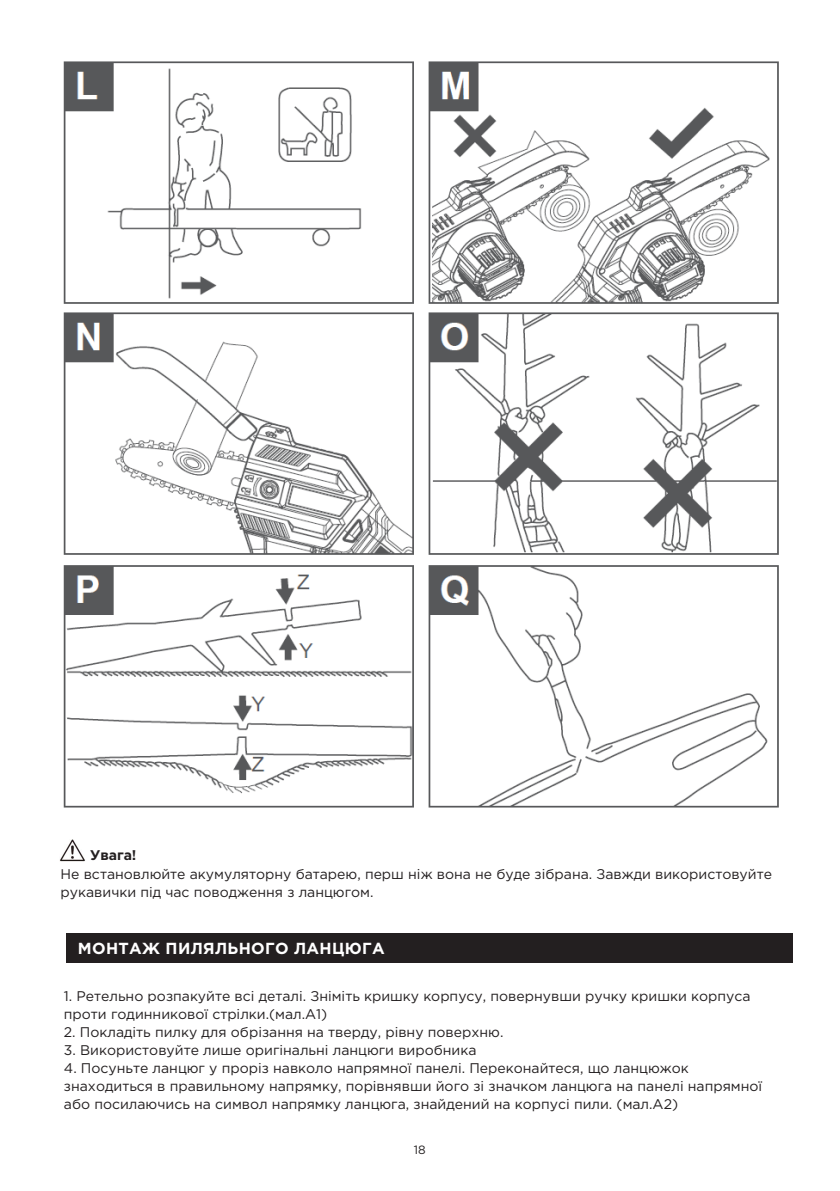
<style>
.page{position:relative;width:840px;height:1191px;background:#fff}
.page>*{position:absolute;margin:0;border:0;box-sizing:border-box;transform-origin:0 0}
.t1{font:700 16px "Gotham Pro";letter-spacing:.02em;color:#fff}
.t2{font:14px/18.2px "Gotham Pro";color:#231f20}
.t3{font:700 14px "Gotham Pro";color:#231f20}
.t4{font:12px "Gotham Pro";color:#231f20}
</style>
<div class="page">
<img style="left:63px;top:61px;width:716px;height:747px">
<img style="left:60px;top:839px;width:25px;height:22px">
<div style="left:67px;top:933px;width:725px;height:29px;background:#231f20"></div>
<p class="t3" style="left:90px;top:847px;width:48px">Увага!</p>
<p class="t2" style="left:61px;top:865px;width:712px">Не встановлюйте акумуляторну батарею, перш ніж вона не буде зібрана. Завжди використовуйте рукавички під час поводження з ланцюгом.</p>
<p class="t1" style="left:78px;top:939px;width:308px">МОНТАЖ ПИЛЯЛЬНОГО ЛАНЦЮГА</p>
<p class="t2" style="left:64px;top:987px;width:687px">1. Ретельно розпакуйте всі деталі. Зніміть кришку корпусу, повернувши ручку кришки корпуса проти годинникової стрілки.(мал.А1)</p>
<p class="t2" style="left:64px;top:1022px;width:441px">2. Покладіть пилку для обрізання на тверду, рівну поверхню.</p>
<p class="t2" style="left:64px;top:1040px;width:414px">3. Використовуйте лише оригінальні ланцюги виробника</p>
<p class="t2" style="left:64px;top:1058px;width:699px">4. Посуньте ланцюг у проріз навколо напрямної панелі. Переконайтеся, що ланцюжок знаходиться в правильному напрямку, порівнявши його зі значком ланцюга на панелі напрямної або посилаючись на символ напрямку ланцюга, знайдений на корпусі пили. (мал.А2)</p>
<p class="t4" style="left:413px;top:1143px;width:13px">18</p>
</div>
